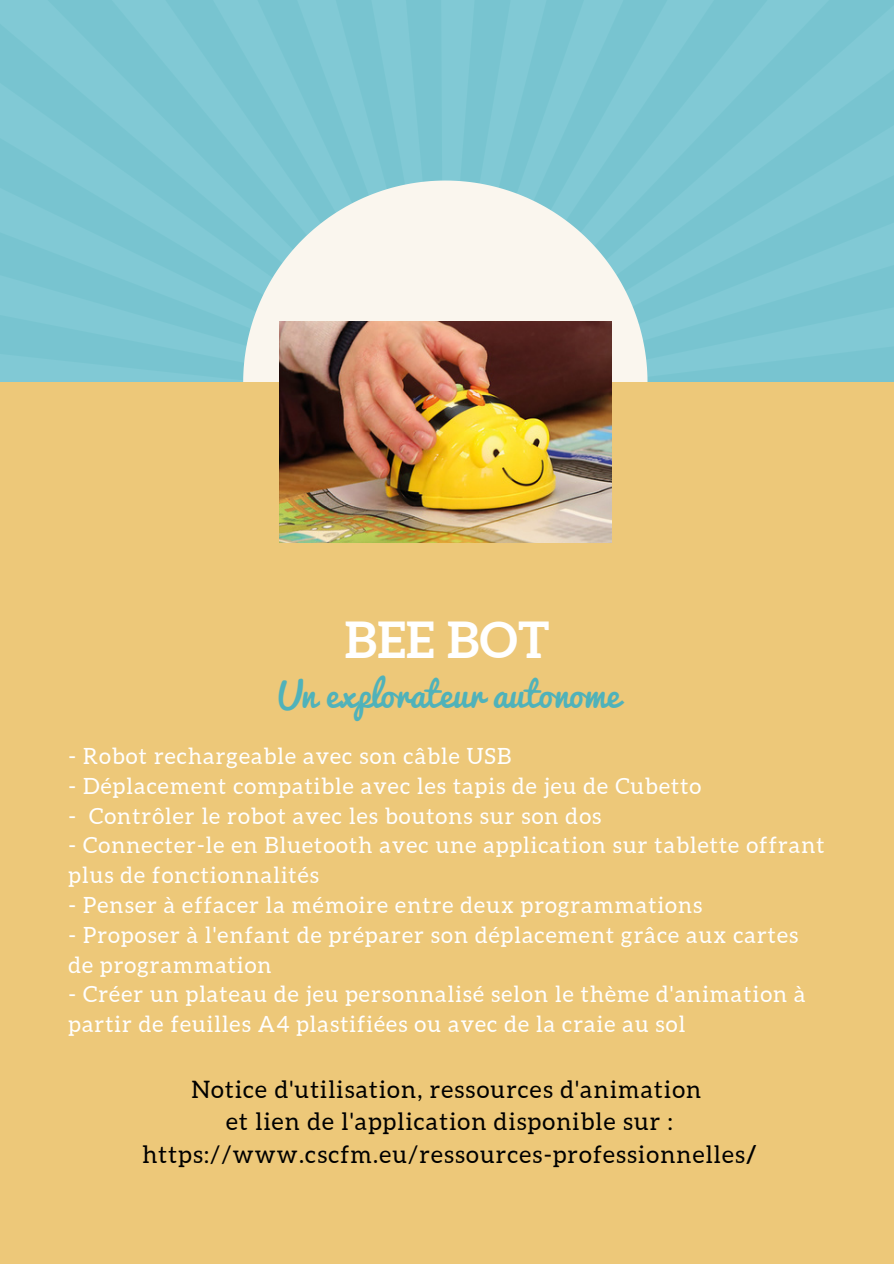
<style>
.page{position:relative;width:894px;height:1264px;background:#fff}
.page>*{position:absolute;margin:0;border:0;box-sizing:border-box;transform-origin:0 0}
.t1{font:700 49.65px "Aleo";letter-spacing:.01em;color:#fff}
.t2{font:34.8px "Pacifico";color:#50b2ba}
.t3{font:24px/32.7px "Aleo";letter-spacing:.05em;color:#000;text-align:center}
.t4{font:22.35px/29.8px "Aleo";letter-spacing:.05em;color:#fff}
.s1{font-weight:700}
</style>
<div class="page">
<div style="left:0;top:0;width:893px;height:382px;background:#7bc6d1"></div>
<svg style="left:243px;top:180px;width:404px;height:202px;background:#d5e7e4"></svg>
<div style="left:0;top:382px;width:893px;height:881px;background:#edc879"></div>
<img style="left:280px;top:322px;width:331px;height:220px">
<h1 class="t1" style="left:345px;top:611px;width:206px">BEE BOT</h1>
<h2 class="t2" style="left:277px;top:676px;width:344px">Un explorateur autonome</h2>
<p class="t4" style="left:68px;top:741px;width:444px">- Robot rechargeable avec son câble USB</p>
<p class="t4" style="left:68px;top:770px;width:634px">- Déplacement compatible avec les tapis de jeu de Cubetto</p>
<p class="t4" style="left:68px;top:800px;width:534px">- Contrôler le robot avec les boutons sur son dos</p>
<p class="t4" style="left:68px;top:830px;width:757px">- Connecter-le en Bluetooth avec une application sur tablette offrant plus de fonctionnalités</p>
<p class="t4" style="left:68px;top:890px;width:635px">- Penser à effacer la mémoire entre deux programmations</p>
<p class="t4" style="left:68px;top:919px;width:731px">- Proposer à l'enfant de préparer son déplacement grâce aux cartes de programmation</p>
<p class="t4" style="left:68px;top:979px;width:738px">- Créer un plateau de jeu personnalisé selon le thème d'animation à partir de feuilles A4 plastifiées ou avec de la craie au sol</p>
<p class="t3" style="left:142px;top:1072px;width:615px">Notice d'utilisation, ressources d'animation<br>et lien de l'application disponible sur : https://www.cscfm.eu/ressources-professionnelles<span class="s1">/</span></p>
</div>
